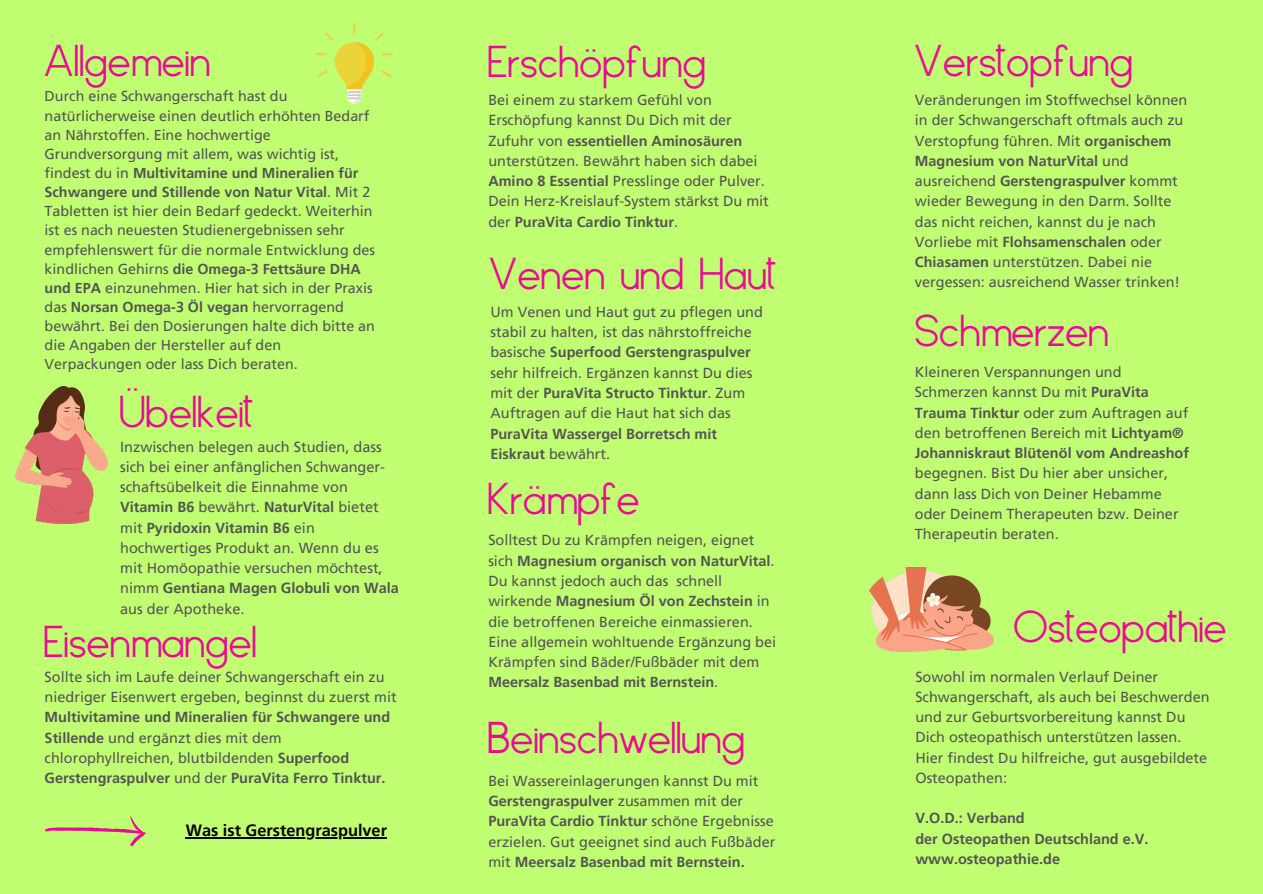
<style>
.page{position:relative;width:1263px;height:894px;background:#fff}
.page>*{position:absolute;margin:0;border:0;box-sizing:border-box;transform-origin:0 0}
.t1{font:300 36px "Glasgow";color:#eb0994}
.t2{font:700 16.35px "Frutiger LT Pro";color:#000}
.t3{font:14.55px/20.2px "Frutiger LT Pro";color:#545454}
.t4{font:14.4px/20.2px "Frutiger LT Pro";color:#545454}
.t5{font:700 14.4px/20.2px "Frutiger LT Pro";color:#545454}
.s1{font-weight:700}
</style>
<div class="page">
<div style="left:0;top:0;width:1263px;height:893px;background:#c1ff72"></div>
<img style="left:869px;top:567px;width:124px;height:84px">
<svg style="left:45px;top:816px;width:101px;height:29px"></svg>
<img style="left:15px;top:386px;width:92px;height:137px">
<svg style="left:316px;top:23px;width:77px;height:81px"></svg>
<hr style="left:186px;top:836px;width:201px;height:2px;background:#000">
<h1 class="t1" style="left:45px;top:33px;width:168px">Allgemein</h1>
<p class="t4" style="left:45px;top:87px;width:332px;line-height:19.2px">Durch eine Schwangerschaft hast du natürlicherweise einen deutlich erhöhten Bedarf an Nährstoffen. Eine hochwertige Grundversorgung mit allem, was wichtig ist, findest du in <span class="s1">Multivitamine und Mineralien für Schwangere und Stillende von Natur Vital</span>. Mit 2<br>Tabletten ist hier dein Bedarf gedeckt. Weiterhin ist es nach neuesten Studienergebnissen sehr empfehlenswert für die normale Entwicklung des kindlichen Gehirns <span class="s1">die Omega-3 Fettsäure DHA und EPA</span> einzunehmen. Hier hat sich in der Praxis das <span class="s1">Norsan Omega-3 Öl vegan</span> hervorragend bewährt. Bei den Dosierungen halte dich bitte an die Angaben der Hersteller auf den Verpackungen oder lass Dich beraten.</p>
<p class="t1" style="left:120px;top:383px;width:136px">Übelkeit</p>
<p class="t3" style="left:120px;top:436px;width:280px">Inzwischen belegen auch Studien, dass sich bei einer anfänglichen Schwanger&shy;schaftsübelkeit die Einnahme von <span class="s1">Vitamin B6</span> bewährt. <span class="s1">NaturVital</span> bietet mit <span class="s1">Pyridoxin Vitamin B6</span> ein hochwertiges Produkt an. Wenn du es mit Homöopathie versuchen möchtest, nimm <span class="s1">Gentiana Magen Globuli von Wala </span>aus der Apotheke.</p>
<p class="t1" style="left:45px;top:613px;width:214px">Eisenmangel</p>
<h1 class="t4" style="left:45px;top:666px;width:354px">Sollte sich im Laufe deiner Schwangerschaft ein zu niedriger Eisenwert ergeben, beginnst du zuerst mit <span class="s1">Multivitamine und Mineralien für Schwangere und Stillende</span> und ergänzt dies mit dem chlorophyllreichen, blutbildenden <span class="s1">Superfood Gerstengraspulver</span> und der <span class="s1">PuraVita Ferro Tinktur.</span></h1>
<p class="t2" style="left:186px;top:820px;width:203px">Was ist Gerstengraspulver</p>
<p class="t1" style="left:488px;top:33px;width:220px">Erschöpfung</p>
<p class="t4" style="left:488px;top:90px;width:282px">Bei einem zu starkem Gefühl von Erschöpfung kannst Du Dich mit der Zufuhr von <span class="s1">essentiellen Aminosäuren </span>unterstützen. Bewährt haben sich dabei <span class="s1">Amino 8 Essential</span> Presslinge oder Pulver.<br>Dein Herz-Kreislauf-System stärkst Du mit der <span class="s1">PuraVita Cardio Tinktur</span>.</p>
<p class="t1" style="left:489px;top:245px;width:290px">Venen und Haut</p>
<h1 class="t4" style="left:490px;top:301px;width:274px">Um Venen und Haut gut zu pflegen und stabil zu halten, ist das nährstoffreiche basische <span class="s1">Superfood Gerstengraspulver </span>sehr hilfreich. Ergänzen kannst Du dies mit der <span class="s1">PuraVita Structo Tinktur</span>. Zum Auftragen auf die Haut hat sich das <span class="s1">PuraVita Wassergel Borretsch mit Eiskraut</span> bewährt.</h1>
<p class="t1" style="left:488px;top:470px;width:154px">Krämpfe</p>
<h1 class="t4" style="left:488px;top:530px;width:289px">Solltest Du zu Krämpfen neigen, eignet sich <span class="s1">Magnesium organisch von NaturVital</span>.<br>Du kannst jedoch auch das schnell wirkende <span class="s1">Magnesium Öl von Zechstein</span> in die betroffenen Bereiche einmassieren.<br>Eine allgemein wohltuende Ergänzung bei Krämpfen sind Bäder/Fußbäder mit dem <span class="s1">Meersalz Basenbad mit Bernstein</span>.</h1>
<h1 class="t1" style="left:488px;top:708px;width:259px">Beinschwellung</h1>
<h1 class="t4" style="left:488px;top:770px;width:288px">Bei Wassereinlagerungen kannst Du mit <span class="s1">Gerstengraspulver</span> zusammen mit der <span class="s1">PuraVita Cardio Tinktur</span> schöne Ergebnisse erzielen. Gut geeignet sind auch Fußbäder mit <span class="s1">Meersalz Basenbad mit Bernstein.</span></h1>
<p class="t1" style="left:915px;top:33px;width:220px">Verstopfung</p>
<h2 class="t4" style="left:915px;top:90px;width:274px">Veränderungen im Stoffwechsel können in der Schwangerschaft oftmals auch zu Verstopfung führen. Mit <span class="s1">organischem Magnesium von NaturVital</span> und ausreichend <span class="s1">Gerstengraspulver</span> kommt wieder Bewegung in den Darm. Sollte das nicht reichen, kannst du je nach Vorliebe mit <span class="s1">Flohsamenschalen</span> oder <span class="s1">Chiasamen</span> unterstützen. Dabei nie vergessen: ausreichend Wasser trinken!</h2>
<p class="t1" style="left:915px;top:303px;width:196px">Schmerzen</p>
<h1 class="t4" style="left:915px;top:362px;width:275px">Kleineren Verspannungen und Schmerzen kannst Du mit <span class="s1">PuraVita Trauma Tinktur</span> oder zum Auftragen auf den betroffenen Bereich mit <span class="s1">Lichtyam®</span></h1>
<p class="t4" style="left:915px;top:443px;width:276px"><span class="s1">Johanniskraut Blütenöl vom Andreashof </span>begegnen. Bist Du hier aber unsicher, dann lass Dich von Deiner Hebamme oder Deinem Therapeuten bzw. Deiner Therapeutin beraten.</p>
<h1 class="t1" style="left:1014px;top:598px;width:215px">Osteopathie</h1>
<h1 class="t4" style="left:915px;top:666px;width:296px">Sowohl im normalen Verlauf Deiner Schwangerschaft, als auch bei Beschwerden und zur Geburtsvorbereitung kannst Du Dich osteopathisch unterstützen lassen.</h1>
<p class="t4" style="left:915px;top:747px;width:293px">Hier findest Du hilfreiche, gut ausgebildete<br>Osteopathen:</p>
<p class="t5" style="left:915px;top:808px;width:235px">V.O.D.: Verband<br>der Osteopathen Deutschland e.V. www.osteopathie.de</p>
</div>
